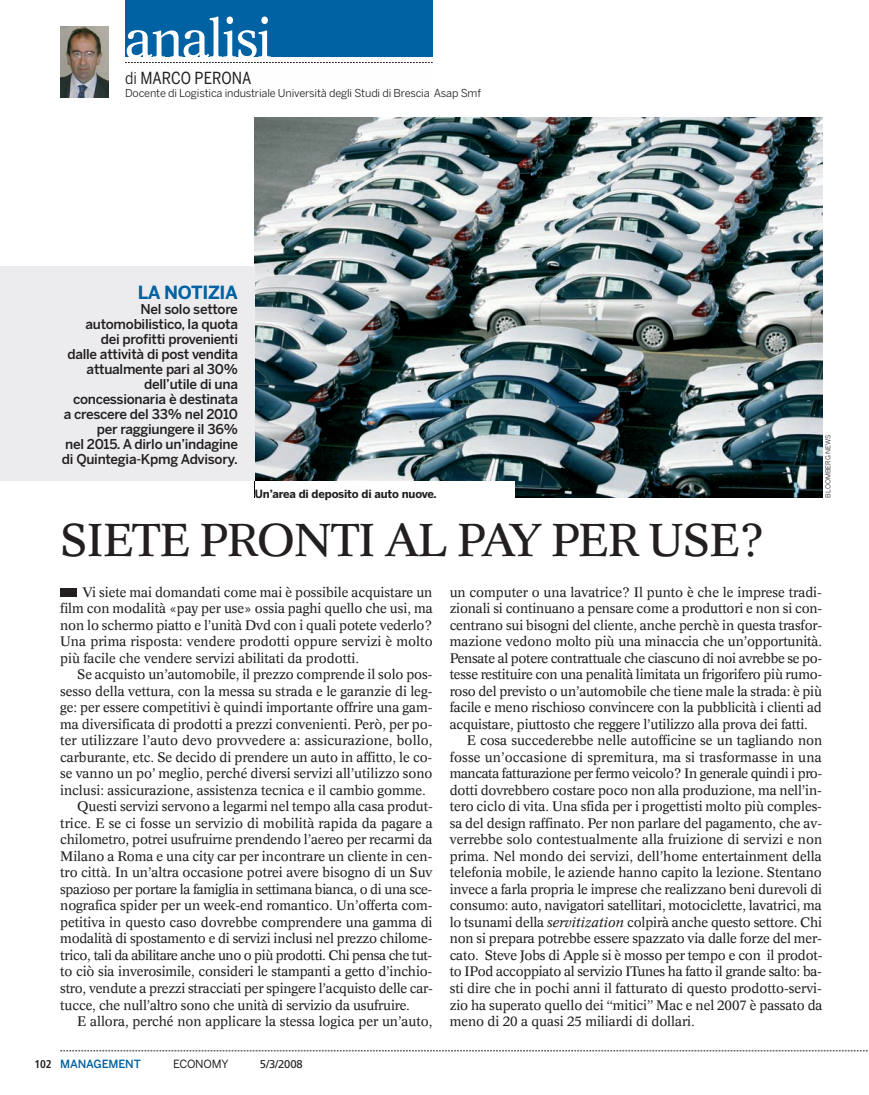
<style>
.page{position:relative;width:869px;height:1095px;background:#fff}
.page>*{position:absolute;margin:0;border:0;box-sizing:border-box;transform-origin:0 0}
.t1{font:54px "Concorde";letter-spacing:-.04em;color:#fff}
.t2{font:45px "Concorde";letter-spacing:-.03em;color:#231f20}
.t3{font:700 18px "Benton Sans";letter-spacing:-.02em;color:#0062a3}
.t4{font:16.5px "Benton Sans Cond";color:#231f20}
.t5{font:13.5px/16.5px "Concorde";letter-spacing:-.005em;color:#231f20;text-align:justify}
.t6{font:500 13.5px/15px "Benton Sans";letter-spacing:-.02em;color:#231f20;text-align:right}
.t7{font:13.5px "Concorde";letter-spacing:-.035em;color:#231f20}
.t8{font:13.5px "Concorde";letter-spacing:-.03em;color:#231f20}
.t9{font:700 11.25px "Benton Sans";letter-spacing:-.015em;color:#231f20}
.t10{font:500 11.25px "Benton Sans";letter-spacing:-.015em;color:#0062a3}
.t11{font:11.25px "Frutiger";color:#231f20}
.t12{font:11.25px "Benton Sans";letter-spacing:-.015em;color:#231f20}
.t13{font:10.8px "Benton Sans";letter-spacing:-.015em;color:#231f20}
.t14{font:6.75px "Benton Sans";color:#231f20}
.s1{font-style:inherit}
.s2{font-style:italic}
.s3{font-family:"Frutiger";font-weight:700;font-stretch:condensed;color:#231f20}
</style>
<div class="page">
<svg style="left:125px;top:62px;width:307px;height:1px"></svg>
<div style="left:125px;top:0;width:307px;height:57px;background:#0062a3"></div>
<img style="left:255px;top:118px;width:566px;height:379px">
<div style="left:0;top:266px;width:255px;height:215px;background:#ececee"></div>
<div style="left:60px;top:587px;width:16px;height:9px;background:#231f20"></div>
<div style="left:255px;top:481px;width:259px;height:16px;background:#fff"></div>
<img style="left:60px;top:26px;width:48px;height:71px">
<svg style="left:60px;top:1050px;width:808px;height:1px"></svg>
<h1 class="t1" style="left:125px;top:17px;width:149px">analisi</h1>
<p class="t4" style="left:125px;top:68px;width:128px"><span class="s1">di</span> MARCO PERONA</p>
<p class="t13" style="left:125px;top:87px;width:357px">Docente di Logistica industriale Università degli Studi di Brescia Asap Smf</p>
<h3 class="t3" style="left:138px;top:282px;width:102px">LA NOTIZIA</h3>
<p class="t6" style="left:62px;top:302px;width:177px">Nel solo settore automobilistico, la quota<br>dei profitti provenienti<br>dalle attività di post vendita attualmente pari al 30% dell’utile di una concessionaria è destinata<br>a crescere del 33% nel 2010 per raggiungere il 36%<br>nel 2015. A dirlo un’indagine di Quintegia-Kpmg Advisory.</p>
<p class="t9" style="left:255px;top:487px;width:183px">Un’area di deposito di auto nuove.</p>
<p class="t14" style="left:823px;top:497px;width:65px;rotate:-90deg">BLOOMBERG NEWS</p>
<h2 class="t2" style="left:60px;top:521px;width:706px">SIETE PRONTI AL PAY PER USE?</h2>
<p class="t5" style="left:60px;top:584px;width:374px;text-indent:22px">Vi siete mai domandati come mai è possibile acquistare un film con modalità «pay per use» ossia paghi quello che usi, ma non lo schermo piatto e l’unità Dvd con i quali potete vederlo?<br>Una prima risposta: vendere prodotti oppure servizi è molto più facile che vendere servizi abilitati da prodotti.</p>
<p class="t5" style="left:77px;top:667px;width:356px">Se acquisto un’automobile, il prezzo comprende il solo pos-</p>
<p class="t5" style="left:60px;top:683px;width:374px">sesso della vettura, con la messa su strada e le garanzie di leg-</p>
<p class="t5" style="left:60px;top:700px;width:373px">ge: per essere competitivi è quindi importante offrire una gam-</p>
<p class="t5" style="left:60px;top:716px;width:374px">ma diversificata di prodotti a prezzi convenienti. Però, per po-</p>
<p class="t5" style="left:60px;top:733px;width:374px">ter utilizzare l’auto devo provvedere a: assicurazione, bollo,</p>
<p class="t5" style="left:60px;top:749px;width:373px">carburante, etc. Se decido di prendere un auto in affitto, le co-</p>
<p class="t5" style="left:60px;top:766px;width:373px">se vanno un po’ meglio, perché diversi servizi all’utilizzo sono</p>
<p class="t5" style="left:60px;top:782px;width:367px">inclusi: assicurazione, assistenza tecnica e il cambio gomme.</p>
<p class="t5" style="left:77px;top:799px;width:357px">Questi servizi servono a legarmi nel tempo alla casa produt-</p>
<p class="t5" style="left:60px;top:815px;width:374px">trice. E se ci fosse un servizio di mobilità rapida da pagare a</p>
<p class="t5" style="left:60px;top:832px;width:373px">chilometro, potrei usufruirne prendendo l’aereo per recarmi da</p>
<p class="t5" style="left:60px;top:848px;width:373px">Milano a Roma e una city car per incontrare un cliente in cen-</p>
<p class="t5" style="left:60px;top:865px;width:374px">tro città. In un’altra occasione potrei avere bisogno di un Suv</p>
<p class="t8" style="left:60px;top:883px;width:373px">spazioso per portare la famiglia in settimana bianca, o di una sce-</p>
<p class="t5" style="left:60px;top:898px;width:373px">nografica spider per un week-end romantico. Un’offerta com-</p>
<p class="t5" style="left:60px;top:914px;width:373px">petitiva in questo caso dovrebbe comprendere una gamma di</p>
<p class="t5" style="left:60px;top:931px;width:373px">modalità di spostamento e di servizi inclusi nel prezzo chilome-</p>
<p class="t7" style="left:60px;top:949px;width:373px">trico, tali da abilitare anche uno o più prodotti. Chi pensa che tut-</p>
<p class="t5" style="left:60px;top:964px;width:373px">to ciò sia inverosimile, consideri le stampanti a getto d’inchio-</p>
<p class="t5" style="left:60px;top:980px;width:374px">stro, vendute a prezzi stracciati per spingere l’acquisto delle car-</p>
<p class="t5" style="left:60px;top:997px;width:351px">tucce, che null’altro sono che unità di servizio da usufruire.</p>
<p class="t5" style="left:77px;top:1013px;width:356px">E allora, perché non applicare la stessa logica per un’auto,</p>
<p class="t5" style="left:449px;top:584px;width:374px">un computer o una lavatrice? Il punto è che le imprese tradi&shy;zionali si continuano a pensare come a produttori e non si con&shy;centrano sui bisogni del cliente, anche perchè in questa trasfor&shy;mazione vedono molto più una minaccia che un’opportunità.<br>Pensate al potere contrattuale che ciascuno di noi avrebbe se po&shy;tesse restituire con una penalità limitata un frigorifero più rumo&shy;roso del previsto o un’automobile che tiene male la strada: è più facile e meno rischioso convincere con la pubblicità i clienti ad acquistare, piuttosto che reggere l’utilizzo alla prova dei fatti.</p>
<p class="t5" style="left:449px;top:733px;width:374px;text-indent:17px">E cosa succederebbe nelle autofficine se un tagliando non fosse un’occasione di spremitura, ma si trasformasse in una mancata fatturazione per fermo veicolo? In generale quindi i pro&shy;dotti dovrebbero costare poco non alla produzione, ma nell’in&shy;tero ciclo di vita. Una sfida per i progettisti molto più comples&shy;sa del design raffinato. Per non parlare del pagamento, che av&shy;verrebbe solo contestualmente alla fruizione di servizi e non prima. Nel mondo dei servizi, dell’home entertainment della telefonia mobile, le aziende hanno capito la lezione. Stentano invece a farla propria le imprese che realizzano beni durevoli di consumo: auto, navigatori satellitari, motociclette, lavatrici, ma lo tsunami della <span class="s2">servitization</span> colpirà anche questo settore. Chi non si prepara potrebbe essere spazzato via dalle forze del mer&shy;cato. Steve Jobs di Apple si è mosso per tempo e con il prodot&shy;to IPod accoppiato al servizio ITunes ha fatto il grande salto: ba&shy;sti dire che in pochi anni il fatturato di questo prodotto-servi&shy;zio ha superato quello dei “mitici” Mac e nel 2007 è passato da meno di 20 a quasi 25 miliardi di dollari.</p>
<p class="t10" style="left:34px;top:1057px;width:108px"><span class="s3">102</span> MANAGEMENT</p>
<p class="t12" style="left:173px;top:1057px;width:57px">ECONOMY</p>
<p class="t11" style="left:260px;top:1059px;width:44px">5/3/2008</p>
</div>
